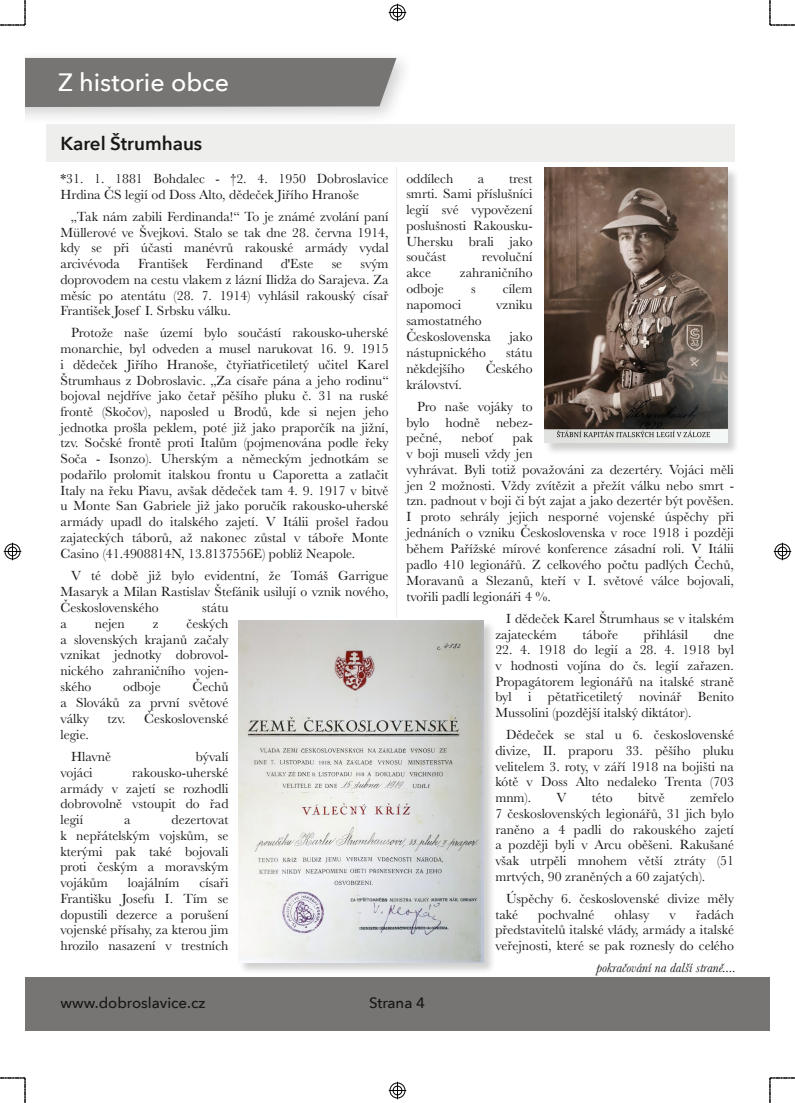
<style>
.page{position:relative;width:795px;height:1103px;background:#fff}
.page>*{position:absolute;margin:0;border:0;box-sizing:border-box;transform-origin:0 0}
.t1{font:500 25px "Avenir Next";color:#fff}
.t2{font:600 18.75px "Avenir Next";letter-spacing:-.005em;color:#181715}
.t3{font:500 15px "Avenir Next";color:#181715}
.t4{font:13.75px/15.8px "Baskerville";color:#181715;text-align:justify}
.t5{font:italic 13.75px "Baskerville";color:#181715}
</style>
<div class="page">
<div style="left:25px;top:49px;width:391px;height:77px;background:#181715;opacity:.2"></div>
<div style="left:25px;top:58px;width:371px;height:49px;background:#767573"></div>
<hr style="left:395px;top:167px;width:2px;height:451px;background:#eeeeec">
<div style="left:46px;top:124px;width:688px;height:38px;background:#eeeeec"></div>
<div style="left:544px;top:167px;width:206px;height:288px;background:#181715;opacity:.2"></div>
<img style="left:544px;top:167px;width:182px;height:275px">
<div style="left:238px;top:620px;width:258px;height:354px;background:#181715;opacity:.2"></div>
<img style="left:238px;top:620px;width:245px;height:342px">
<div style="left:25px;top:977px;width:744px;height:53px;background:#767573"></div>
<svg style="left:0;top:1077px;width:26px;height:25px"></svg>
<svg style="left:0;top:0;width:26px;height:26px"></svg>
<svg style="left:769px;top:1077px;width:25px;height:25px"></svg>
<svg style="left:769px;top:0;width:25px;height:26px"></svg>
<svg style="left:388px;top:1081px;width:18px;height:18px"></svg>
<svg style="left:3px;top:542px;width:19px;height:19px"></svg>
<svg style="left:388px;top:3px;width:18px;height:19px"></svg>
<svg style="left:773px;top:542px;width:18px;height:19px"></svg>
<h1 class="t1" style="left:58px;top:66px;width:172px">Z historie obce</h1>
<h2 class="t2" style="left:60px;top:131px;width:143px">Karel Štrumhaus</h2>
<p class="t4" style="left:60px;top:170px;width:329px;line-height:16.2px">*31. 1. 1881 Bohdalec - †2. 4. 1950 Dobroslavice<br>Hrdina ČS legií od Doss Alto, dědeček Jiřího Hranoše</p>
<p class="t4" style="left:60px;top:208px;width:329px;text-indent:11px">„Tak nám zabili Ferdinanda!“ To je známé zvolání paní Müllerové ve Švejkovi. Stalo se tak dne 28. června 1914, kdy se při účasti manévrů rakouské armády vydal arcivévoda</p>
<p class="t4" style="left:138px;top:256px;width:52px">František</p>
<p class="t4" style="left:206px;top:256px;width:58px">Ferdinand</p>
<p class="t4" style="left:280px;top:256px;width:34px">d'Este</p>
<p class="t4" style="left:331px;top:256px;width:12px">se</p>
<p class="t4" style="left:60px;top:256px;width:329px;text-indent:300px">svým doprovodem na cestu vlakem z lázní Ilidža do Sarajeva. Za měsíc po atentátu (28. 7. 1914) vyhlásil rakouský císař František Josef I. Srbsku válku.</p>
<p class="t4" style="left:60px;top:325px;width:329px;text-indent:11px">Protože naše území bylo součástí rakousko-uherské monarchie, byl odveden a musel narukovat 16. 9. 1915 i dědeček Jiřího Hranoše, čtyřiatřicetiletý učitel Karel Štrumhaus z Dobroslavic. „Za císaře pána a jeho rodinu“ bojoval nejdříve jako četař pěšího pluku č. 31 na ruské frontě (Skočov), naposled u Brodů, kde si nejen jeho jednotka prošla peklem, poté již jako praporčík na jižní, tzv. Sočské frontě proti Italům (pojmenována podle řeky Soča - Isonzo). Uherským a německým jednotkám se podařilo prolomit italskou frontu u Caporetta a zatlačit Italy na řeku Piavu, avšak dědeček tam 4. 9. 1917 v bitvě u Monte San Gabriele již jako poručík rakousko-uherské armády upadl do italského zajetí. V Itálii prošel řadou zajateckých táborů, až nakonec zůstal v táboře Monte Casino (41.4908814N, 13.8137556E) poblíž Neapole.</p>
<p class="t4" style="left:60px;top:567px;width:329px;line-height:16.2px;text-indent:11px">V té době již bylo evidentní, že Tomáš Garrigue Masaryk a Milan Rastislav Štefánik usilují o vznik nového, Československého</p>
<p class="t4" style="left:202px;top:600px;width:28px">státu</p>
<p class="t4" style="left:60px;top:615px;width:169px;text-indent:126px">českých a slovenských krajanů začaly vznikat jednotky dobrovol&shy;nického zahraničního vojen&shy;ského</p>
<p class="t4" style="left:60px;top:615px;width:8px">a</p>
<p class="t4" style="left:95px;top:615px;width:32px">nejen</p>
<p class="t4" style="left:153px;top:615px;width:7px">z</p>
<p class="t4" style="left:60px;top:679px;width:169px;text-indent:132px">Čechů a Slováků za první světové války</p>
<p class="t4" style="left:123px;top:679px;width:39px">odboje</p>
<p class="t4" style="left:108px;top:711px;width:19px">tzv.</p>
<p class="t4" style="left:144px;top:711px;width:86px">Československé</p>
<p class="t4" style="left:71px;top:723px;width:41px;line-height:22px;text-indent:-11px">legie.<br>Hlavně</p>
<p class="t4" style="left:195px;top:748px;width:34px">bývalí</p>
<p class="t4" style="left:60px;top:764px;width:34px">vojáci</p>
<p class="t4" style="left:60px;top:764px;width:169px;text-indent:72px">rakousko-uherské armády v zajetí se rozhodli dobrovolně vstoupit do řad legií</p>
<p class="t4" style="left:60px;top:811px;width:169px;text-indent:111px">dezertovat k nepřátelským vojskům, se kterými pak také bojovali proti českým a moravským vojákům</p>
<p class="t4" style="left:124px;top:811px;width:8px">a</p>
<p class="t4" style="left:60px;top:874px;width:169px;text-indent:139px">císaři Františku Josefu I. Tím se dopustili dezerce a porušení vojenské přísahy, za kterou jim hrozilo nasazení v trestních</p>
<p class="t4" style="left:128px;top:874px;width:53px">loajálním</p>
<p class="t4" style="left:406px;top:170px;width:48px">oddílech</p>
<p class="t4" style="left:477px;top:170px;width:8px">a</p>
<p class="t4" style="left:406px;top:170px;width:128px;text-indent:103px">trest smrti. Sami příslušníci legií své vypovězení poslušnosti Rakousku-Uhersku brali jako součást</p>
<p class="t4" style="left:481px;top:249px;width:52px">revoluční</p>
<p class="t4" style="left:406px;top:265px;width:26px">akce</p>
<p class="t4" style="left:459px;top:265px;width:74px">zahraničního</p>
<p class="t4" style="left:406px;top:280px;width:39px">odboje</p>
<p class="t4" style="left:471px;top:280px;width:6px">s</p>
<p class="t4" style="left:502px;top:280px;width:31px">cílem</p>
<p class="t4" style="left:406px;top:296px;width:56px">napomoci</p>
<p class="t4" style="left:496px;top:296px;width:38px">vzniku</p>
<p class="t4" style="left:406px;top:312px;width:86px;line-height:16.2px">samostatného<br>Československa</p>
<p class="t4" style="left:509px;top:329px;width:25px">jako</p>
<p class="t4" style="left:406px;top:344px;width:81px">nástupnického</p>
<p class="t4" style="left:506px;top:344px;width:28px">státu</p>
<p class="t4" style="left:406px;top:361px;width:60px">někdejšího</p>
<p class="t4" style="left:485px;top:361px;width:48px">Českého</p>
<p class="t4" style="left:417px;top:373px;width:117px;line-height:22px;text-indent:-11px">království.<br>Pro naše vojáky to</p>
<p class="t4" style="left:406px;top:414px;width:128px">bylo hodně nebez&shy;pečné,</p>
<p class="t4" style="left:406px;top:430px;width:329px;text-align:left;text-indent:106px">pak<br>v boji museli vždy jen<br>vyhrávat. Byli totiž považováni za dezertéry. Vojáci měli jen 2 možnosti. Vždy zvítězit a přežít válku nebo smrt - tzn. padnout v boji či být zajat a jako dezertér být pověšen.<br>I proto sehrály jejich nesporné vojenské úspěchy při jednáních o vzniku Československa v roce 1918 i později během Pařížské mírové konference zásadní roli. V Itálii padlo 410 legionářů. Z celkového počtu padlých Čechů, Moravanů a Slezanů, kteří v I. světové válce bojovali, tvořili padlí legionáři 4 %.</p>
<p class="t4" style="left:495px;top:610px;width:240px;text-indent:11px">I dědeček Karel Štrumhaus se v italském zajateckém</p>
<p class="t4" style="left:461px;top:430px;width:34px">neboť</p>
<p class="t4" style="left:582px;top:626px;width:37px">táboře</p>
<p class="t4" style="left:643px;top:626px;width:46px">přihlásil</p>
<p class="t4" style="left:713px;top:626px;width:22px">dne</p>
<p class="t4" style="left:495px;top:642px;width:240px">22. 4. 1918 do legií a 28. 4. 1918 byl v hodnosti vojína do čs. legií zařazen.<br>Propagátorem legionářů na italské straně byl i pětatřicetiletý novinář Benito Mussolini (pozdější italský diktátor).</p>
<p class="t4" style="left:495px;top:726px;width:240px;text-indent:11px">Dědeček se stal u 6. československé divize, II. praporu 33. pěšího pluku velitelem 3. roty, v září 1918 na bojišti na kótě v Doss Alto nedaleko Trenta (703 mnm).</p>
<p class="t4" style="left:495px;top:789px;width:240px;text-indent:195px">zemřelo 7 československých legionářů, 31 jich bylo raněno a 4 padli do rakouského zajetí a později byli v Arcu oběšeni. Rakušané však utrpěli mnohem větší ztráty (51 mrtvých, 90 zraněných a 60 zajatých).</p>
<p class="t4" style="left:495px;top:890px;width:240px;text-indent:11px">Úspěchy 6. československé divize měly také</p>
<p class="t4" style="left:556px;top:789px;width:12px">V</p>
<p class="t4" style="left:591px;top:789px;width:22px">této</p>
<p class="t4" style="left:637px;top:789px;width:28px">bitvě</p>
<p class="t4" style="left:495px;top:906px;width:240px;text-indent:200px">řadách představitelů italské vlády, armády a italské veřejnosti, které se pak roznesly do celého</p>
<p class="t4" style="left:538px;top:906px;width:58px">pochvalné</p>
<p class="t4" style="left:614px;top:906px;width:36px">ohlasy</p>
<p class="t4" style="left:669px;top:906px;width:8px">v</p>
<p class="t5" style="left:596px;top:959px;width:141px">pokračování na další straně....</p>
<p class="t3" style="left:60px;top:992px;width:146px">www.dobroslavice.cz</p>
<p class="t3" style="left:369px;top:992px;width:58px">Strana 4</p>
</div>
